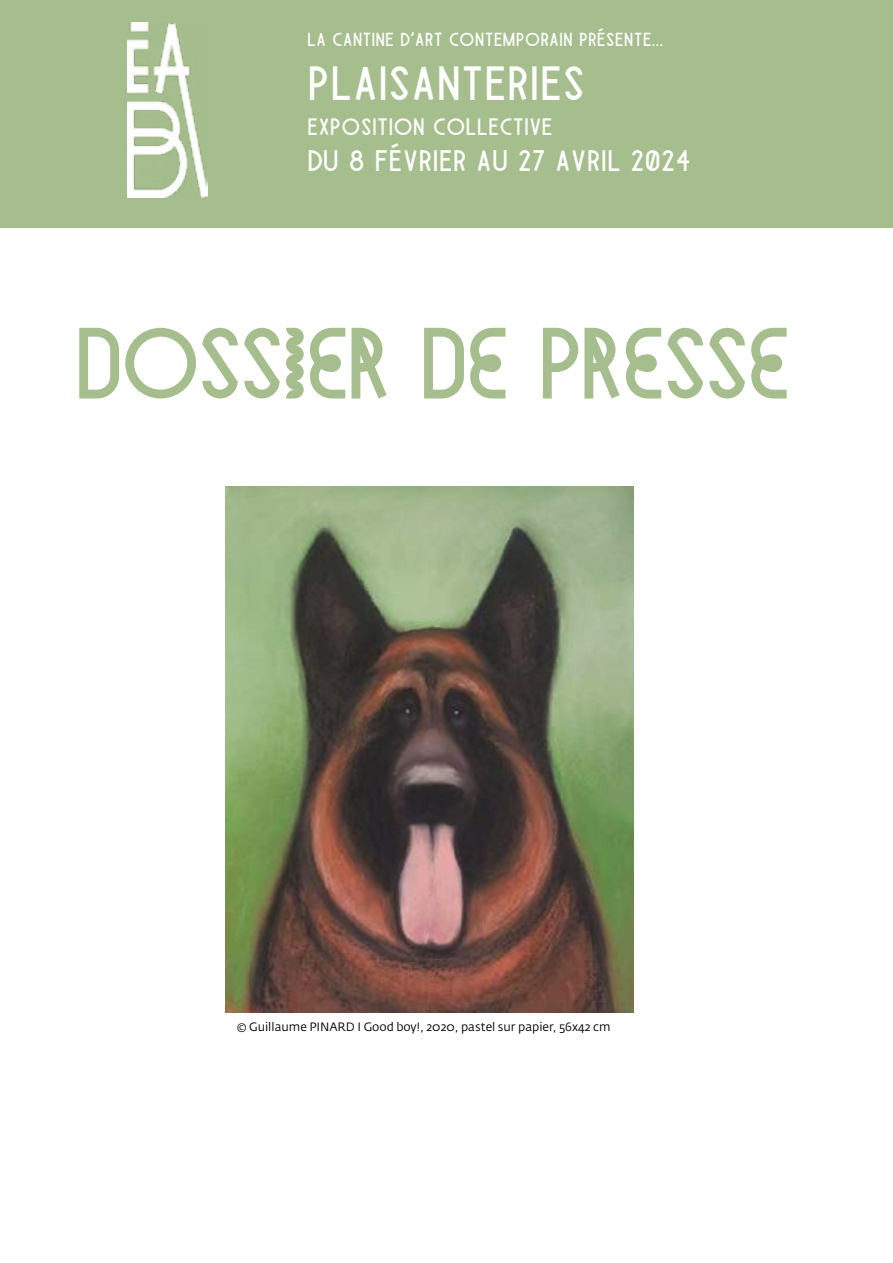
<style>
.page{position:relative;width:893px;height:1263px;background:#fff}
.page>*{position:absolute;margin:0;border:0;box-sizing:border-box;transform-origin:0 0}
.t1{font:103.95px "EAB 16 08 25";color:#a6be8e}
.t2{font:49.5px "EAB 17 02 01";color:#fff}
.t3{font:30.6px "EAB 17 02 01";color:#fff}
.t4{font:24.45px "EAB 17 02 01";color:#fff}
.t5{font:19.5px "EAB 17 02 01";color:#fff}
.t6{font:12px "Fedra Sans Std";color:#000}
</style>
<div class="page">
<img style="left:225px;top:486px;width:408px;height:527px">
<div style="left:0;top:0;width:893px;height:227px;background:#a6be8e"></div>
<img style="left:128px;top:23px;width:79px;height:175px">
<h3 class="t5" style="left:307px;top:26px;width:358px">LA CANTINE D’ART CONTEMPORAIN PRÉSENTE...</h3>
<h2 class="t2" style="left:307px;top:49px;width:279px">PLAISANTERIES</h2>
<h3 class="t4" style="left:307px;top:109px;width:247px">EXPOSITION COLLECTIVE</h3>
<h3 class="t3" style="left:307px;top:140px;width:385px">DU 8 FÉVRIER AU 27 AVRIL 2024</h3>
<h1 class="t1" style="left:76px;top:304px;width:715px">DOSSIER DE PRESSE</h1>
<p class="t6" style="left:237px;top:1020px;width:375px">© Guillaume PINARD I Good boy!, 2020, pastel sur papier, 56x42 cm</p>
</div>
